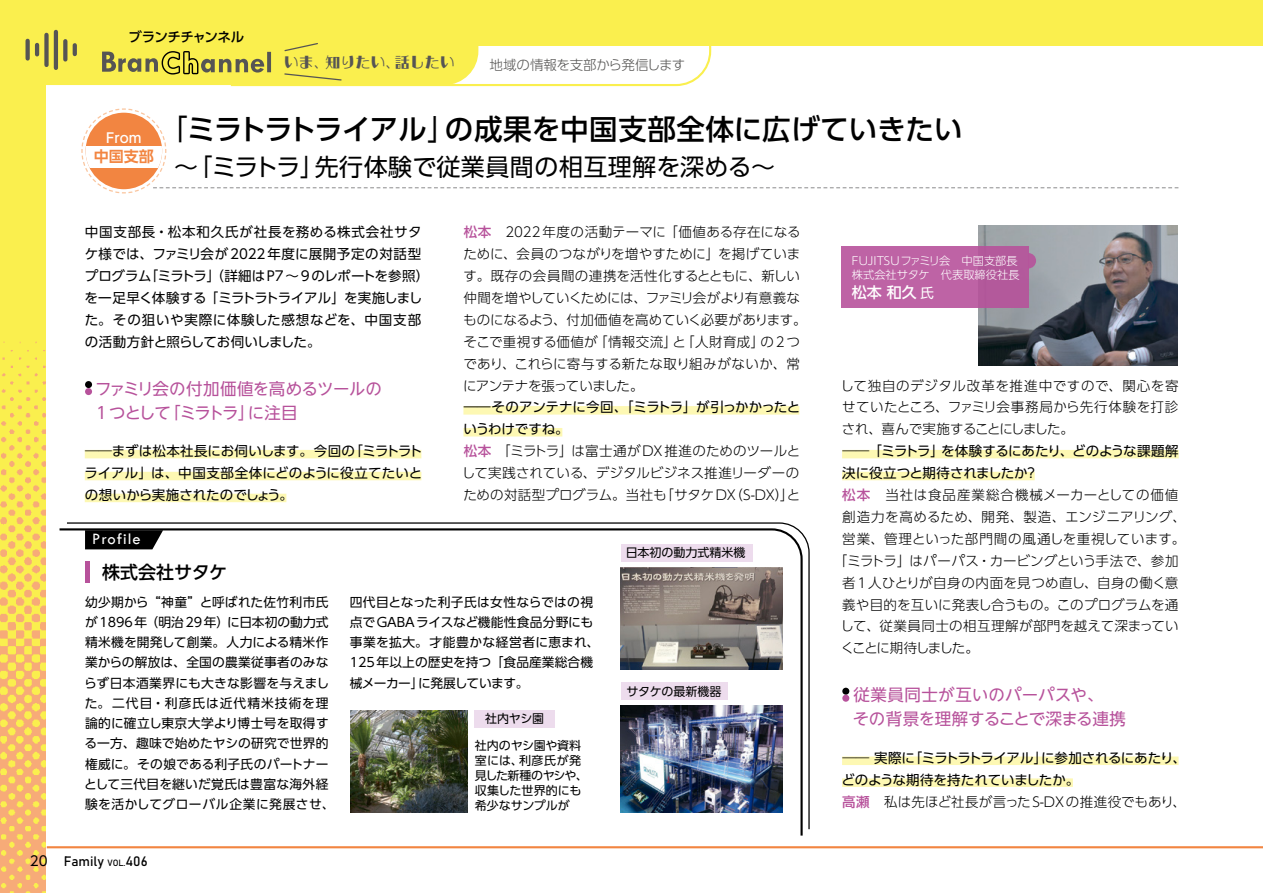
<style>
.page{position:relative;width:1263px;height:893px;background:#faef4e}
.page>*{position:absolute;margin:0;border:0;box-sizing:border-box;transform-origin:0 0}
.t1{font:500 28.5px "UD Shin Go Pro";color:#000}
.t2{font:24px "UD Shin Go Pro";letter-spacing:.02em;color:#000}
.t3{font:500 18px "UD Shin Go Pro";color:#000}
.t4{font:16.5px/24px "UD Shin Go NT Pro";letter-spacing:-.035em;color:#b7529b}
.t5{font:16.5px/24px "UD Shin Go NT Pro";letter-spacing:.005em;color:#b7529b}
.t6{font:16.5px "Tw Cen";letter-spacing:.06em;color:#fff}
.t7{font:15px "AB lineboard bold";color:#565554}
.t8{font:500 15px "UD Shin Go Pro";color:#fff}
.t9{font:700 15px "UD Shin Go Pro De";color:#f28541}
.t10{font:300 13.5px/21.9px "UD Shin Go Pro";letter-spacing:.01em;color:#000}
.t11{font:13.5px/21.9px "UD Shin Go Pro";letter-spacing:.03em;color:#000}
.t12{font:300 13.5px "UD Shin Go Pro";letter-spacing:.03em;color:#000}
.t13{font:13.5px/21.9px "UD Shin Go Pro";letter-spacing:-.015em;color:#000}
.t14{font:13.5px/21.9px "UD Shin Go Pro";letter-spacing:.005em;color:#000;text-align:justify}
.t15{font:300 13.5px "UD Shin Go Pro";letter-spacing:.04em;color:#000}
.t16{font:300 13.5px "UD Shin Go Pro";letter-spacing:.045em;color:#000}
.t17{font:300 13.5px "UD Shin Go Pro";letter-spacing:.06em;color:#000}
.t18{font:300 13.5px "UD Shin Go Pro";letter-spacing:-.06em;color:#000}
.t19{font:300 13.5px "UD Shin Go Pro";letter-spacing:-.025em;color:#565554}
.t20{font:13.5px "Bahnschrift";color:#000}
.t21{font:300 13.5px "UD Shin Go Pro";letter-spacing:-.1em;color:#000}
.t22{font:500 13.5px "UD Shin Go Pro";letter-spacing:-.045em;color:#000}
.t23{font:500 13.5px "UD Shin Go Pro";color:#fff}
.t24{font:12.75px/20.2px "UD Shin Go Pro";letter-spacing:.015em;color:#000}
.t25{font:12px/15px "UD Shin Go Pro";color:#000}
.t26{font:300 11.25px/14.2px "UD Shin Go Pro";color:#fff}
.s1{font-weight:400}
.s2{font-weight:300}
.s3{font-weight:500;color:#b7529b}
.s4{font-family:"UD Shin Go Pro"}
.s5{font-size:9px}
.s6{font-weight:400;font-size:13.5px}
</style>
<div class="page">
<img style="left:0;top:326px;width:47px;height:567px">
<div style="left:47px;top:47px;width:1216px;height:846px;background:#fff"></div>
<hr style="left:1262px;top:0;width:1px;height:846px;background:#fff">
<hr style="left:47px;top:846px;width:1216px;height:2px;background:#f28541">
<div style="left:85px;top:450px;width:336px;height:8px;background:#fdf8b3"></div>
<div style="left:85px;top:472px;width:336px;height:8px;background:#fdf8b3"></div>
<div style="left:85px;top:494px;width:201px;height:8px;background:#fdf8b3"></div>
<div style="left:85px;top:381px;width:7px;height:7px;background:#000;border-radius:50%"></div>
<div style="left:85px;top:388px;width:7px;height:7px;background:#b7529b;border-radius:50%"></div>
<div style="left:463px;top:406px;width:336px;height:9px;background:#fdf8b3"></div>
<div style="left:463px;top:428px;width:99px;height:8px;background:#fdf8b3"></div>
<div style="left:842px;top:450px;width:337px;height:8px;background:#fdf8b3"></div>
<div style="left:842px;top:472px;width:193px;height:8px;background:#fdf8b3"></div>
<div style="left:842px;top:756px;width:336px;height:9px;background:#fdf8b3"></div>
<div style="left:842px;top:778px;width:231px;height:9px;background:#fdf8b3"></div>
<div style="left:842px;top:688px;width:7px;height:7px;background:#000;border-radius:50%"></div>
<div style="left:842px;top:695px;width:7px;height:7px;background:#b7529b;border-radius:50%"></div>
<img style="left:979px;top:225px;width:199px;height:141px">
<svg style="left:25px;top:29px;width:687px;height:58px"></svg>
<div style="left:841px;top:247px;width:187px;height:61px;background:#be63a5"></div>
<svg style="left:1028px;top:253px;width:8px;height:15px"></svg>
<svg style="left:66px;top:522px;width:744px;height:308px"></svg>
<hr style="left:85px;top:561px;width:4px;height:22px;background:#b7529b">
<img style="left:621px;top:568px;width:161px;height:102px">
<div style="left:621px;top:544px;width:132px;height:17px;background:#eddced"></div>
<img style="left:621px;top:706px;width:161px;height:106px">
<div style="left:621px;top:682px;width:106px;height:17px;background:#eddced"></div>
<img style="left:351px;top:710px;width:117px;height:102px">
<div style="left:474px;top:710px;width:81px;height:17px;background:#eddced"></div>
<svg style="left:81px;top:108px;width:1097px;height:86px"></svg>
<div style="left:86px;top:113px;width:76px;height:76px;background:#f28541;border-radius:50%"></div>
<div style="left:86px;top:147px;width:76px;height:21px;background:#fff"></div>
<p class="t22" style="left:129px;top:26px;width:117px">ブランチチャンネル</p>
<p class="t7" style="left:284px;top:55px;width:173px">いま、知りたい、話したい</p>
<p class="t19" style="left:489px;top:54px;width:197px">地域の情報を支部から発信します</p>
<p class="t23" style="left:106px;top:127px;width:37px">From</p>
<p class="t9" style="left:94px;top:145px;width:61px">中国支部</p>
<h1 class="t1" style="left:159px;top:106px;width:805px"><span class="s1">「</span>ミラトラトライアル<span class="s1">」</span>の成果を中国支部全体に広げていきたい</h1>
<h2 class="t2" style="left:174px;top:147px;width:602px">～「ミラトラ」先行体験で従業員間の相互理解を深める～</h2>
<p class="t11" style="left:85px;top:221px;width:346px">中国支部長・松本和久氏が社長を務める株式会社サタケ様では、ファミリ会が2022年度に展開予定の対話型プログラム「ミラトラ」（詳細はP7～9のレポートを参照）を一足早く体験する「ミラトラトライアル」を実施しました。その狙いや実際に体験した感想などを、中国支部の活動方針と照らしてお伺いしました。</p>
<p class="t4" style="left:95px;top:376px;width:288px">ファミリ会の付加価値を高めるツールの<br>1 つとして「ミラトラ」に注目</p>
<p class="t14" style="left:85px;top:440px;width:339px"><span class="s2">――</span>まずは松本社長にお伺いします。今回の「ミラトラトライアル」は、中国支部全体にどのように役立てたいとの想いから実施されたのでしょう。</p>
<p class="t10" style="left:463px;top:221px;width:345px"><span class="s3">松本</span>　2022年度の活動テーマに「価値ある存在になるために、会員のつながりを増やすために」を掲げています。既存の会員間の連携を活性化するとともに、新しい仲間を増やしていくためには、ファミリ会がより有意義なものになるよう、付加価値を高めていく必要があります。そこで重視する価値が「情報交流」と「人財育成」の2つであり、これらに寄与する新たな取り組みがないか、常にアンテナを張っていました。</p>
<p class="t10" style="left:462px;top:396px;width:340px"><span class="s1">――そのアンテナに今回、「ミラトラ」が引っかかったというわけですね。<br></span><span class="s3">松本　</span>「ミラトラ」は富士通がDX推進のためのツールとして実践されている、デジタルビジネス推進リーダーのための対話型プログラム。当社も「サタケDX（S-DX）」と</p>
<p class="t6" style="left:92px;top:529px;width:50px">Profile</p>
<h3 class="t3" style="left:102px;top:557px;width:126px">株式会社サタケ</h3>
<p class="t24" style="left:84px;top:591px;width:252px">幼少期から“神童”と呼ばれた佐竹利市氏が1896年（明治29年）に日本初の動力式精米機を開発して創業。人力による精米作業からの解放は、全国の農業従事者のみならず日本酒業界にも大きな影響を与えました。二代目・利彦氏は近代精米技術を理論的に確立し東京大学より博士号を取得する一方、趣味で始めたヤシの研究で世界的権威に。その娘である利子氏のパートナーとして三代目を継いだ覚氏は豊富な海外経験を活かしてグローバル企業に発展させ、</p>
<p class="t24" style="left:350px;top:591px;width:251px">四代目となった利子氏は女性ならではの視点でGABAライスなど機能性食品分野にも事業を拡大。才能豊かな経営者に恵まれ、<br>125年以上の歴史を持つ「食品産業総合機械メーカー」に発展しています。</p>
<p class="t25" style="left:485px;top:711px;width:61px">社内ヤシ園</p>
<p class="t25" style="left:475px;top:737px;width:114px">社内のヤシ園や資料室には、利彦氏が発見した新種のヤシや、収集した世界的にも希少なサンプルが</p>
<p class="t20" style="left:30px;top:850px;width:119px"><span class="s4">20</span> Family <span class="s5">VOL.</span>406</p>
<p class="t25" style="left:626px;top:545px;width:121px">日本初の動力式精米機</p>
<p class="t25" style="left:626px;top:683px;width:97px">サタケの最新機器</p>
<p class="t26" style="left:852px;top:253px;width:169px">FUJITSUファミリ会　中国支部長株式会社サタケ　代表取締役社長</p>
<p class="t8" style="left:852px;top:280px;width:84px">松本 和久<span class="s6">氏</span></p>
<p class="t16" style="left:840px;top:374px;width:339px">して独自のデジタル改革を推進中ですので、関心を寄</p>
<p class="t12" style="left:842px;top:396px;width:338px">せていたところ、ファミリ会事務局から先行体験を打診</p>
<p class="t18" style="left:842px;top:418px;width:234px">され、喜んで実施することにしました。</p>
<p class="t13" style="left:842px;top:440px;width:338px"><span class="s2">――</span>「ミラトラ」を体験するにあたり、どのような課題解</p>
<p class="t14" style="left:842px;top:462px;width:197px">決に役立つと期待されましたか？</p>
<p class="t17" style="left:842px;top:484px;width:338px"><span class="s3">松本</span>　当社は食品産業総合機械メーカーとしての価値</p>
<p class="t12" style="left:842px;top:506px;width:345px">創造力を高めるため、開発、製造、エンジニアリング、</p>
<p class="t15" style="left:842px;top:528px;width:345px">営業、管理といった部門間の風通しを重視しています。</p>
<p class="t10" style="left:834px;top:549px;width:346px">「ミラトラ」はパーパス・カービングという手法で、参加</p>
<p class="t12" style="left:842px;top:572px;width:338px">者1人ひとりが自身の内面を見つめ直し、自身の働く意</p>
<p class="t10" style="left:842px;top:593px;width:338px">義や目的を互いに発表し合うもの。このプログラムを通</p>
<p class="t12" style="left:840px;top:615px;width:340px">して、従業員同士の相互理解が部門を越えて深まってい</p>
<p class="t21" style="left:841px;top:637px;width:139px">くことに期待しました。</p>
<p class="t5" style="left:853px;top:682px;width:275px">従業員同士が互いのパーパスや、<br>その背景を理解することで深まる連携</p>
<p class="t13" style="left:841px;top:746px;width:346px"><span class="s2">――</span> 実際に「ミラトラトライアル」に参加されるにあたり、どのような期待を持たれていましたか。<br><span class="s3">高瀬</span><span class="s2">　私は先ほど社長が言ったS-DXの推進役でもあり、</span></p>
</div>
